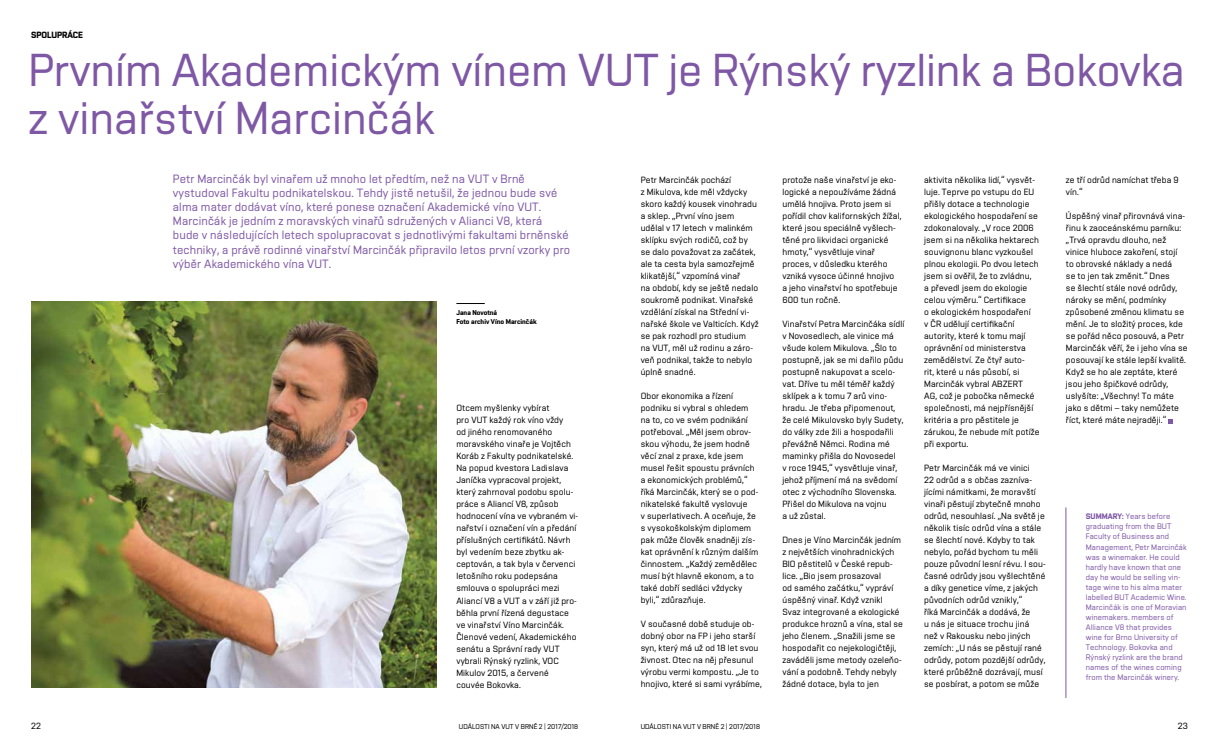
<style>
.page{position:relative;width:1219px;height:749px;background:#fff}
.page>*{position:absolute;margin:0;border:0;box-sizing:border-box;transform-origin:0 0}
.t1{font:46px/48px "Vafle Light VUT";letter-spacing:-.005em;color:#7f58a5}
.t2{font:12px/14px "Vafle Light VUT";letter-spacing:.01em;color:#7f58a5}
.t3{font:9px/12px "Vafle Light VUT";letter-spacing:.01em;color:#000}
.t4{font:700 9px "Vafle VUT";color:#000}
.t5{font:8px/10px "Vafle Light VUT";letter-spacing:.01em;color:#7f58a5}
.t6{font:7px "Vafle Light VUT";color:#000}
.t7{font:700 7px/9px "Vafle VUT";color:#000}
.s1{font-family:"Vafle VUT";font-weight:700}
</style>
<div class="page">
<img style="left:31px;top:301px;width:406px;height:386px">
<svg style="left:456px;top:303px;width:29px;height:1px"></svg>
<svg style="left:1168px;top:419px;width:5px;height:4px"></svg>
<hr style="left:1065px;top:507px;width:1px;height:190px;background:#7f58a5">
<p class="t4" style="left:31px;top:30px;width:53px">SPOLUPRÁCE</p>
<h1 class="t1" style="left:28px;top:45px;width:1158px">Prvním Akademickým vínem VUT je Rýnský ryzlink a Bokovka z vinařství Marcinčák</h1>
<p class="t2" style="left:173px;top:172px;width:399px">Petr Marcinčák byl vinařem už mnoho let předtím, než na VUT v Brně vystudoval Fakultu podnikatelskou. Tehdy jistě netušil, že jednou bude své alma mater dodávat víno, které ponese označení Akademické víno VUT.<br>Marcinčák je jedním z moravských vinařů sdružených v Alianci V8, která bude v následujících letech spolupracovat s jednotlivými fakultami brněnské techniky, a právě rodinné vinařství Marcinčák připravilo letos první vzorky pro výběr Akademického vína VUT.</p>
<p class="t7" style="left:456px;top:308px;width:82px">Jana Novotná<br>Foto archiv Víno Marcinčák</p>
<p class="t3" style="left:456px;top:402px;width:123px">Otcem myšlenky vybírat<br>pro VUT každý rok víno vždy<br>od jiného renomovaného moravského vinaře je Vojtěch<br>Koráb z Fakulty podnikatelské.<br>Na popud kvestora Ladislava<br>Janíčka vypracoval projekt, který zahrnoval podobu spolu&shy;práce s Aliancí V8, způsob hodnocení vína ve vybraném vi&shy;nařství i označení vín a předání příslušných certifikátů. Návrh byl vedením beze zbytku ak&shy;ceptován, a tak byla v červenci letošního roku podepsána smlouva o spolupráci mezi<br>Aliancí V8 a VUT a v září již pro&shy;běhla první řízená degustace ve vinařství Víno Marcinčák.<br>Členové vedení, Akademického senátu a Správní rady VUT vybrali Rýnský ryzlink, VOC<br>Mikulov 2015, a červené couvée Bokovka.</p>
<p class="t3" style="left:641px;top:174px;width:120px">Petr Marcinčák pochází<br>z Mikulova, kde měl vždycky skoro každý kousek vinohradu a sklep. „První víno jsem udělal v 17 letech v malinkém sklípku svých rodičů, což by se dalo považovat za začátek, ale ta cesta byla samozřejmě klikatější,“ vzpomíná vinař<br>na období, kdy se ještě nedalo soukromě podnikat. Vinařské vzdělání získal na Střední vi&shy;nařské škole ve Valticích. Když se pak rozhodl pro studium<br>na VUT, měl už rodinu a záro&shy;veň podnikal, takže to nebylo úplně snadné.</p>
<p class="t3" style="left:641px;top:390px;width:119px">Obor ekonomika a řízení podniku si vybral s ohledem na to, co ve svém podnikání potřeboval. „Měl jsem obrov&shy;skou výhodu, že jsem hodně věcí znal z praxe, kde jsem musel řešit spoustu právních a ekonomických problémů,“ říká Marcinčák, který se o pod&shy;nikatelské fakultě vyslovuje<br>v superlativech. A oceňuje, že s vysokoškolským diplomem pak může člověk snadněji zís&shy;kat oprávnění k různým dalším činnostem. „Každý zemědělec musí být hlavně ekonom, a to také dobří sedláci vždycky byli,“ zdůrazňuje.</p>
<p class="t3" style="left:641px;top:618px;width:123px">V současné době studuje ob&shy;dobný obor na FP i jeho starší syn, který má už od 18 let svou živnost. Otec na něj přesunul výrobu vermi kompostu. „Je to hnojivo, které si sami vyrábíme,</p>
<p class="t3" style="left:782px;top:174px;width:121px">protože naše vinařství je eko&shy;logické a nepoužíváme žádná umělá hnojiva. Proto jsem si pořídil chov kalifornských žížal, které jsou speciálně vyšlech&shy;těné pro likvidaci organické hmoty,“ vysvětluje vinař proces, v důsledku kterého vzniká vysoce účinné hnojivo<br>a jeho vinařství ho spotřebuje<br>600 tun ročně.</p>
<p class="t3" style="left:782px;top:318px;width:123px">Vinařství Petra Marcinčáka sídlí v Novosedlech, ale vinice má všude kolem Mikulova. „Šlo to postupně, jak se mi dařilo půdu postupně nakupovat a scelo&shy;vat. Dříve tu měl téměř každý sklípek a k tomu 7 arů vino&shy;hradu. Je třeba připomenout, že celé Mikulovsko byly Sudety, do války zde žili a hospodařili převážně Němci. Rodina mé maminky přišla do Novosedel<br>v roce 1945,“ vysvětluje vinař, jehož příjmení má na svědomí otec z východního Slovenska.<br>Přišel do Mikulova na vojnu<br>a už zůstal.</p>
<p class="t3" style="left:782px;top:534px;width:122px">Dnes je Víno Marcinčák jedním z největších vinohradnických<br>BIO pěstitelů v České repub&shy;lice. „Bio jsem prosazoval<br>od samého začátku,“ vypráví úspěšný vinař. Když vznikl<br>Svaz integrované a ekologické produkce hroznů a vína, stal se jeho členem. „Snažili jsme se hospodařit co nejekologičtěji, zaváděli jsme metody ozeleňo&shy;vání a podobně. Tehdy nebyly žádné dotace, byla to jen</p>
<p class="t3" style="left:924px;top:173px;width:117px">aktivita několika lidí,“ vysvět&shy;luje. Teprve po vstupu do EU přišly dotace a technologie ekologického hospodaření se zdokonalovaly. „V roce 2006 jsem si na několika hektarech souvignonu blanc vyzkoušel plnou ekologii. Po dvou letech jsem si ověřil, že to zvládnu,<br>a převedl jsem do ekologie celou výměru.“ Certifikace<br>o ekologickém hospodaření<br>v ČR udělují certifikační autority, které k tomu mají oprávnění od ministerstva zemědělství. Ze čtyř auto-<br>rit, které u nás působí, si<br>Marcinčák vybral ABZERT<br>AG, což je pobočka německé společnosti, má nejpřísnější kritéria a pro pěstitele je zárukou, že nebude mít potíže při exportu.</p>
<p class="t3" style="left:924px;top:461px;width:123px">Petr Marcinčák má ve vinici<br>22 odrůd a s občas zazníva&shy;jícími námitkami, že moravští vinaři pěstují zbytečně mnoho odrůd, nesouhlasí. „Na světě je několik tisíc odrůd vína a stále se šlechtí nové. Kdyby to tak nebylo, pořád bychom tu měli pouze původní lesní révu. I sou&shy;časné odrůdy jsou vyšlechtěné a díky genetice víme, z jakých původních odrůd vznikly,“<br>říká Marcinčák a dodává, že<br>u nás je situace trochu jiná<br>než v Rakousku nebo jiných zemích: „U nás se pěstují rané odrůdy, potom pozdější odrůdy, které průběžně dozrávají, musí se posbírat, a potom se může</p>
<p class="t3" style="left:1066px;top:173px;width:114px">ze tří odrůd namíchat třeba 9 vín.“</p>
<p class="t3" style="left:1066px;top:209px;width:123px">Úspěšný vinař přirovnává vina&shy;řinu k zaoceánskému parníku: „Trvá opravdu dlouho, než vinice hluboce zakoření, stojí<br>to obrovské náklady a nedá<br>se to jen tak změnit.“ Dnes<br>se šlechtí stále nové odrůdy, nároky se mění, podmínky způsobené změnou klimatu se mění. Je to složitý proces, kde se pořád něco posouvá, a Petr<br>Marcinčák věří, že i jeho vína se posouvají ke stále lepší kvalitě.<br>Když se ho ale zeptáte, které jsou jeho špičkové odrůdy, uslyšíte: „Všechny! To máte jako s dětmi – taky nemůžete říct, které máte nejraději.“</p>
<p class="t5" style="left:1086px;top:511px;width:103px"><span class="s1">SUMMARY:</span> Years before graduating from the BUT<br>Faculty of Business and<br>Management, Petr Marcinčák was a winemaker. He could hardly have known that one day he would be selling vin&shy;tage wine to his alma mater labelled BUT Academic Wine.<br>Marcinčák is one of Moravian winemakers. members of<br>Alliance V8 that provides wine for Brno University of<br>Technology. Bokovka and<br>Rýnský ryzlink are the brand names of the wines coming from the Marcinčák winery.</p>
<p class="t3" style="left:31px;top:719px;width:11px">22</p>
<p class="t6" style="left:459px;top:722px;width:121px">UDÁLOSTI NA VUT V BRNĚ 2 | 2017/2018</p>
<p class="t6" style="left:641px;top:722px;width:121px">UDÁLOSTI NA VUT V BRNĚ 2 | 2017/2018</p>
<p class="t3" style="left:1178px;top:719px;width:11px">23</p>
</div>
